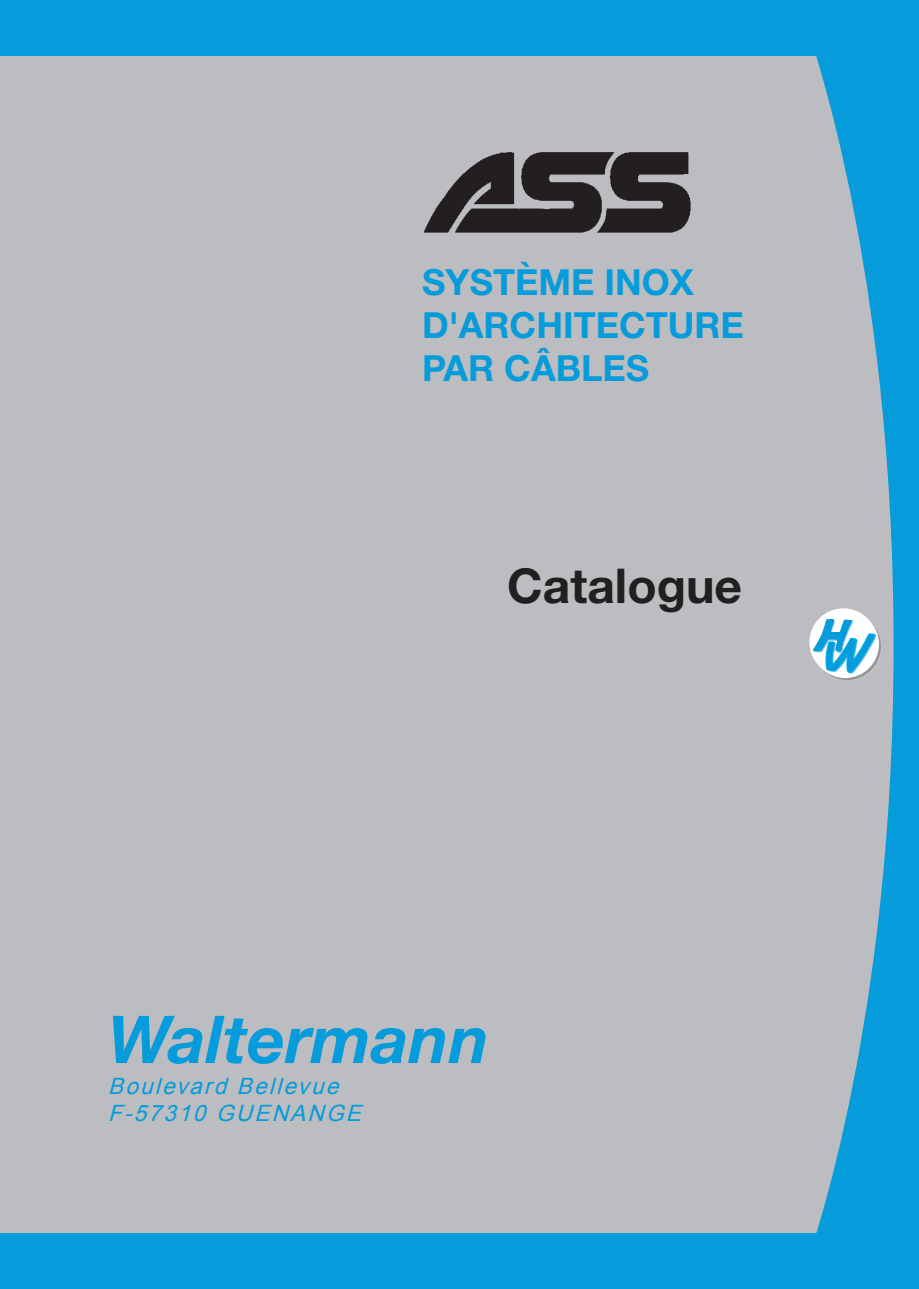
<style>
.page{position:relative;width:919px;height:1289px;background:#fff}
.page>*{position:absolute;margin:0;border:0;box-sizing:border-box;transform-origin:0 0}
.t1{font:italic 700 66px "Helvetica Neue";color:#069bda}
.t2{font:700 48px "Helvetica Neue";color:#231f20}
.t3{font:700 36px/43.2px "Helvetica Neue";color:#069bda}
.t4{font:italic 22.5px/27px "Arial";color:#069bda}
</style>
<div class="page">
<div style="left:0;top:0;width:918px;height:1288px;background:#bcbdc0"></div>
<svg style="left:797px;top:55px;width:121px;height:1178px"></svg>
<div style="left:0;top:0;width:918px;height:55px;background:#069bda"></div>
<svg style="left:809px;top:608px;width:67px;height:68px"></svg>
<svg style="left:813px;top:612px;width:67px;height:68px"></svg>
<div style="left:811px;top:610px;width:67px;height:68px;background:#fff;border-radius:50%"></div>
<svg style="left:813px;top:619px;width:63px;height:54px"></svg>
<div style="left:0;top:1233px;width:918px;height:55px;background:#069bda"></div>
<img style="left:423px;top:152px;width:268px;height:81px">
<p class="t3" style="left:422px;top:259px;width:323px">SYSTÈME INOX<br>D'ARCHITECTURE<br>PAR CÂBLES</p>
<h2 class="t2" style="left:507px;top:556px;width:236px">Catalogue</h2>
<h1 class="t1" style="left:108px;top:998px;width:383px">Waltermann</h1>
<p class="t4" style="left:108px;top:1073px;width:262px">Boulevard Bellevue<br>F-57310 GUENANGE</p>
</div>
